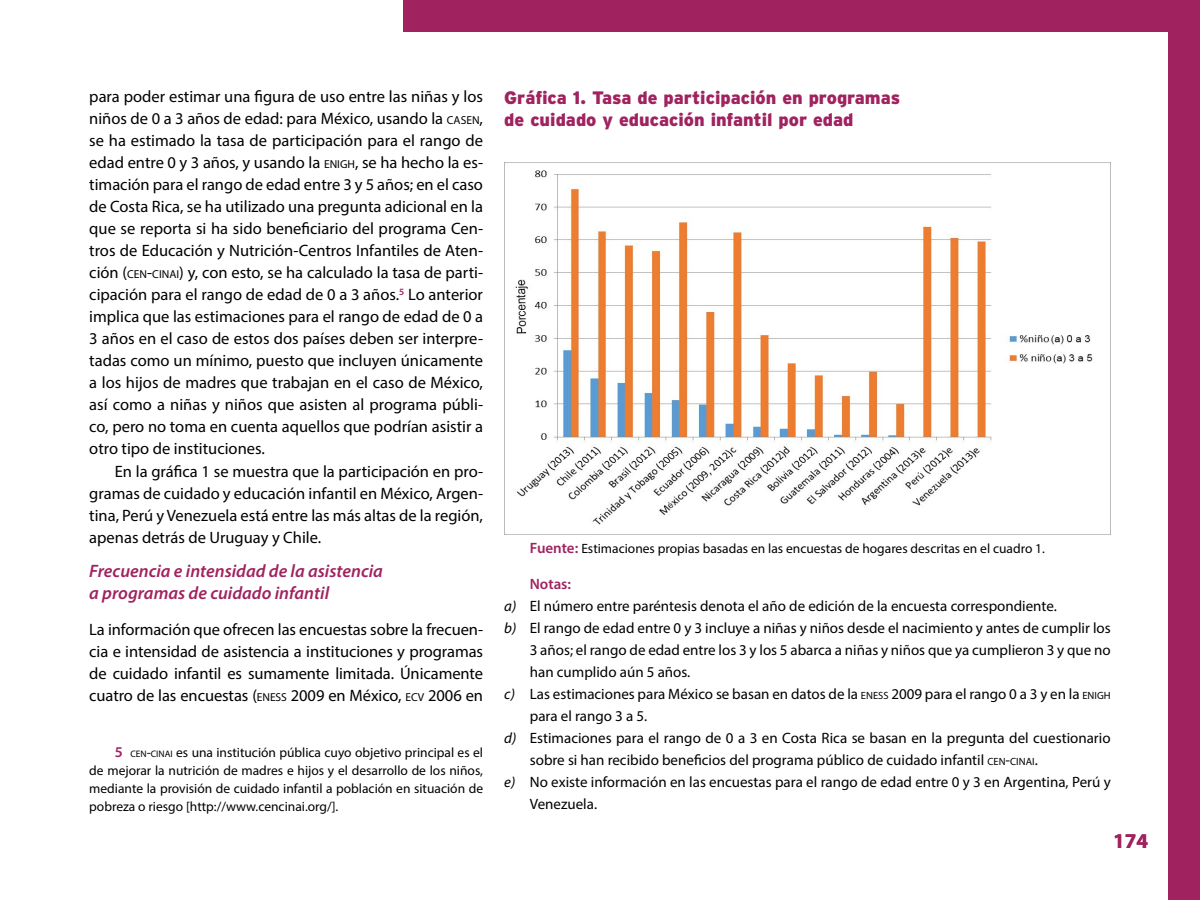
<style>
.page{position:relative;width:1200px;height:900px;background:#fff}
.page>*{position:absolute;margin:0;border:0;box-sizing:border-box;transform-origin:0 0}
.t1{font:700 21px "Myriad Pro";color:#a02360}
.titulo_cuadro{font:900 18px/22px "Interstate";color:#a02360}
.subtitulo_2{font:italic 600 18px/22px "Myriad Pro";color:#a02360}
.txt_sin_san{font:16.5px/22px "Myriad Pro";color:#000;text-align:justify}
.txt{font:16.5px/22px "Myriad Pro";color:#000;text-align:justify}
.frances{font:15px/22px "Myriad Pro";color:#000}
.pie_de_imagen{font:600 15px "Myriad Pro";color:#a02360}
.pie{font:13.5px/18px "Myriad Pro";color:#000;text-align:justify}
.pie_de_imagen-2{font:13.5px "Myriad Pro";color:#000}
.s1{font-size:11.55px}
.s2{font-style:inherit}
.s3{font-weight:600;font-size:15px;color:#a02360}
.s4{font-size:9.45px}
.s5{font-style:italic}
.s6{font-size:10.5px}
</style>
<div class="page">
<div style="left:403px;top:0;width:797px;height:32px;background:#a02360"></div>
<div style="left:1168px;top:0;width:32px;height:900px;background:#a02360"></div>
<img style="left:504px;top:162px;width:607px;height:373px">
<p class="txt_sin_san" style="left:89px;top:85px;width:395px">para poder estimar una figura de uso entre las niñas y los niños de 0 a 3 años de edad: para México, usando la <span class="s1">CASEN</span>, se ha estimado la tasa de participación para el rango de edad entre 0 y 3 años, y usando la <span class="s1">ENIGH</span>, se ha hecho la es&shy;timación para el rango de edad entre 3 y 5 años; en el caso de Costa Rica, se ha utilizado una pregunta adicional en la que se reporta si ha sido beneficiario del programa Cen&shy;tros de Educación y Nutrición-Centros Infantiles de Aten&shy;ción (<span class="s1">CEN</span><span class="s2">-</span><span class="s1">CINAI</span>) y, con esto, se ha calculado la tasa de parti&shy;cipación para el rango de edad de 0 a 3 años.<sup>5</sup> Lo anterior implica que las estimaciones para el rango de edad de 0 a 3 años en el caso de estos dos países deben ser interpre&shy;tadas como un mínimo, puesto que incluyen únicamente a los hijos de madres que trabajan en el caso de México, así como a niñas y niños que asisten al programa públi&shy;co, pero no toma en cuenta aquellos que podrían asistir a otro tipo de instituciones.</p>
<p class="txt" style="left:89px;top:460px;width:395px;text-indent:26px">En la gráfica 1 se muestra que la participación en pro&shy;gramas de cuidado y educación infantil en México, Argen&shy;tina, Perú y Venezuela está entre las más altas de la región, apenas detrás de Uruguay y Chile.</p>
<p class="subtitulo_2" style="left:89px;top:559px;width:295px">Frecuencia e intensidad de la asistencia a programas de cuidado infantil</p>
<p class="txt_sin_san" style="left:89px;top:618px;width:395px">La información que ofrecen las encuestas sobre la frecuen&shy;cia e intensidad de asistencia a instituciones y programas de cuidado infantil es sumamente limitada. Únicamente cuatro de las encuestas (<span class="s1">ENESS</span> 2009 en México, <span class="s1">ECV</span> 2006 en</p>
<p class="pie" style="left:89px;top:743px;width:395px;text-indent:26px"><span class="s3">5</span> <span class="s4">CEN</span><span class="s2">-</span><span class="s4">CINAI</span> es una institución pública cuyo objetivo principal es el de mejorar la nutrición de madres e hijos y el desarrollo de los niños, mediante la provisión de cuidado infantil a población en situación de pobreza o riesgo [http://www.cencinai.org/].</p>
<p class="titulo_cuadro" style="left:504px;top:86px;width:397px">Gráfica 1. Tasa de participación en programas de cuidado y educación infantil por edad</p>
<p class="pie_de_imagen-2" style="left:530px;top:540px;width:517px"><span class="s3">Fuente:</span> Estimaciones propias basadas en las encuestas de hogares descritas en el cuadro 1.</p>
<p class="pie_de_imagen" style="left:530px;top:574px;width:43px">Notas:</p>
<p class="frances" style="left:504px;top:594px;width:554px"><span class="s5">a)</span> El número entre paréntesis denota el año de edición de la encuesta correspondiente.</p>
<p class="frances" style="left:530px;top:616px;width:582px;text-align:justify;text-indent:-26px"><span class="s5">b)</span> El rango de edad entre 0 y 3 incluye a niñas y niños desde el nacimiento y antes de cumplir los 3 años; el rango de edad entre los 3 y los 5 abarca a niñas y niños que ya cumplieron 3 y que no han cumplido aún 5 años.</p>
<p class="frances" style="left:530px;top:683px;width:582px;text-indent:-26px"><span class="s5">c)</span> Las estimaciones para México se basan en datos de la <span class="s6">ENESS</span> 2009 para el rango 0 a 3 y en la <span class="s6">ENIGH </span>para el rango 3 a 5.</p>
<p class="frances" style="left:530px;top:727px;width:582px;text-indent:-26px"><span class="s5">d)</span> Estimaciones para el rango de 0 a 3 en Costa Rica se basan en la pregunta del cuestionario sobre si han recibido beneficios del programa público de cuidado infantil <span class="s6">CEN</span><span class="s2">-</span><span class="s6">CINAI</span><span class="s2">.</span></p>
<p class="frances" style="left:530px;top:771px;width:582px;text-indent:-26px"><span class="s5">e)</span> No existe información en las encuestas para el rango de edad entre 0 y 3 en Argentina, Perú y<br>Venezuela.</p>
<p class="t1" style="left:1113px;top:827px;width:36px">174</p>
</div>
